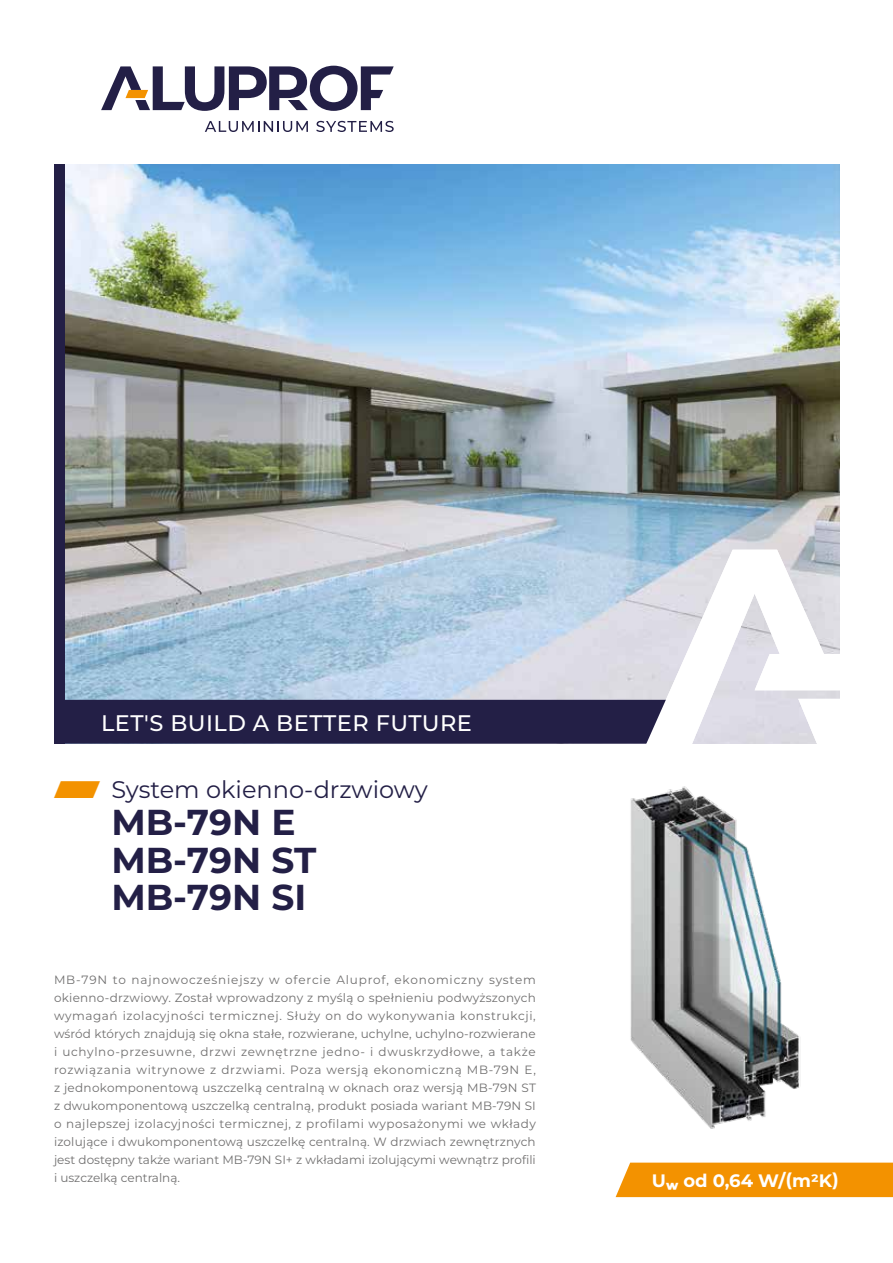
<style>
.page{position:relative;width:893px;height:1263px;background:#fff}
.page>*{position:absolute;margin:0;border:0;box-sizing:border-box;transform-origin:0 0}
.t1{font:700 36px/37.5px "Montserrat Alu";color:#231f46}
.t2{font:24px "Montserrat Alu";color:#231f46}
.t3{font:500 22.5px "Montserrat Alu";letter-spacing:.02em;color:#fff}
.t4{font:700 18px "Montserrat Alu";color:#fff}
.t5{font:12px/18px "Montserrat Alu";color:#706f6f;text-align:justify}
.s1{color:#f39200}
</style>
<div class="page">
<img style="left:65px;top:164px;width:774px;height:536px">
<div style="left:616px;top:1162px;width:277px;height:35px;background:#f39200"></div>
<img style="left:630px;top:786px;width:169px;height:343px">
<div style="left:54px;top:164px;width:11px;height:580px;background:#231f46"></div>
<div style="left:54px;top:700px;width:619px;height:44px;background:#231f46"></div>
<svg style="left:644px;top:550px;width:196px;height:194px"></svg>
<svg style="left:101px;top:66px;width:293px;height:45px"></svg>
<svg style="left:205px;top:121px;width:103px;height:11px"></svg>
<svg style="left:316px;top:121px;width:78px;height:11px"></svg>
<h3 class="t3" style="left:101px;top:707px;width:372px">LET'S BUILD A BETTER FUTURE</h3>
<h2 class="t2" style="left:54px;top:773px;width:375px"><span class="s1">⸠</span> System okienno-drzwiowy</h2>
<h1 class="t1" style="left:111px;top:802px;width:206px">MB-79N E<br>MB-79N ST<br>MB-79N SI</h1>
<p class="t5" style="left:54px;top:971px;width:483px">MB-79N to najnowocześniejszy w ofercie Aluprof, ekonomiczny system okienno-drzwiowy. Został wprowadzony z myślą o spełnieniu podwyższonych wymagań izolacyjności termicznej. Służy on do wykonywania konstrukcji, wśród których znajdują się okna stałe, rozwierane, uchylne, uchylno-rozwierane i uchylno-przesuwne, drzwi zewnętrzne jedno- i dwuskrzydłowe, a także rozwiązania witrynowe z drzwiami. Poza wersją ekonomiczną MB-79N E, z jednokomponentową uszczelką centralną w oknach oraz wersją MB-79N ST z dwukomponentową uszczelką centralną, produkt posiada wariant MB-79N SI o najlepszej izolacyjności termicznej, z profilami wyposażonymi we wkłady izolujące i dwukomponentową uszczelkę centralną. W drzwiach zewnętrznych jest dostępny także wariant MB-79N SI+ z wkładami izolującymi wewnątrz profili i uszczelką centralną.</p>
<h3 class="t4" style="left:652px;top:1167px;width:189px">Uw od 0,64 W/(m2K)</h3>
</div>
